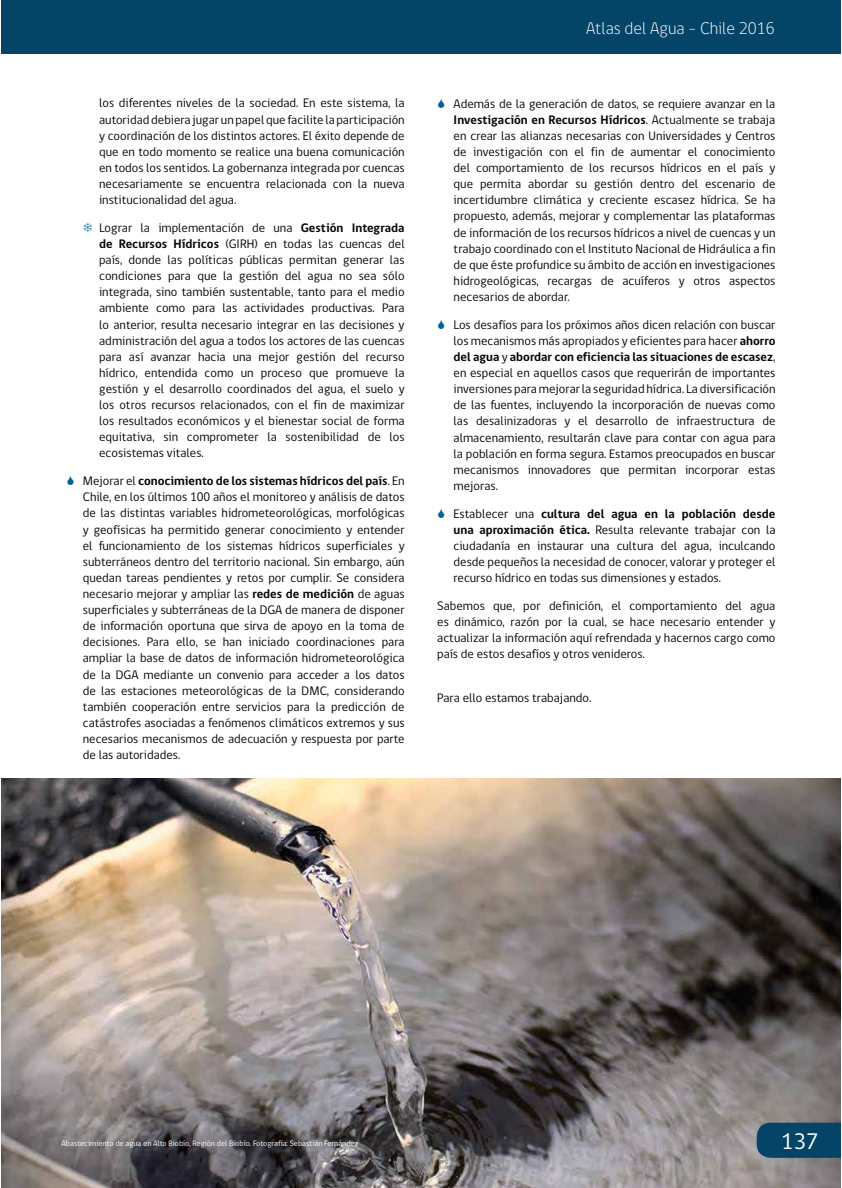
<style>
.page{position:relative;width:842px;height:1188px;background:#fff}
.page>*{position:absolute;margin:0;border:0;box-sizing:border-box;transform-origin:0 0}
.t1{font:23.1px "gob CL";color:#fff}
.t2{font:300 17.25px "gob CL";color:#fff}
.t3{font:12.6px/16px "gob CL";color:#040809;text-align:justify}
.t4{font:8.1px "gob CL";color:#fff}
.s1{font-weight:700}
</style>
<div class="page">
<div style="left:1px;top:0;width:839px;height:54px;background:#034467"></div>
<img style="left:1px;top:778px;width:839px;height:409px">
<div style="left:756px;top:1123px;width:84px;height:35px;background:#034467"></div>
<p class="t3" style="left:99px;top:96px;width:307px">los diferentes niveles de la sociedad. En este sistema, la autoridad debiera jugar un papel que facilite la participación y coordinación de los distintos actores. El éxito depende de que en todo momento se realice una buena comunicación en todos los sentidos. La gobernanza integrada por cuencas necesariamente se encuentra relacionada con la nueva institucionalidad del agua.</p>
<p class="t3" style="left:99px;top:221px;width:307px">Lograr la implementación de una <span class="s1">Gestión Integrada de Recursos Hídricos</span> (GIRH) en todas las cuencas del país, donde las políticas públicas permitan generar las condiciones para que la gestión del agua no sea sólo integrada, sino también sustentable, tanto para el medio ambiente como para las actividades productivas. Para lo anterior, resulta necesario integrar en las decisiones y administración del agua a todos los actores de las cuencas para así avanzar hacia una mejor gestión del recurso hídrico, entendida como un proceso que promueve la gestión y el desarrollo coordinados del agua, el suelo y los otros recursos relacionados, con el fin de maximizar los resultados económicos y el bienestar social de forma equitativa, sin comprometer la sostenibilidad de los ecosistemas vitales.</p>
<p class="t3" style="left:83px;top:474px;width:323px">Mejorar el <span class="s1">conocimiento de los sistemas hídricos del país</span>. En Chile, en los últimos 100 años el monitoreo y análisis de datos de las distintas variables hidrometeorológicas, morfológicas y geofísicas ha permitido generar conocimiento y entender el funcionamiento de los sistemas hídricos superficiales y subterráneos dentro del territorio nacional. Sin embargo, aún quedan tareas pendientes y retos por cumplir. Se considera necesario mejorar y ampliar las <span class="s1">redes de medición</span> de aguas superficiales y subterráneas de la DGA de manera de disponer de información oportuna que sirva de apoyo en la toma de decisiones. Para ello, se han iniciado coordinaciones para ampliar la base de datos de información hidrometeorológica de la DGA mediante un convenio para acceder a los datos de las estaciones meteorológicas de la DMC, considerando también cooperación entre servicios para la predicción de catástrofes asociadas a fenómenos climáticos extremos y sus necesarios mecanismos de adecuación y respuesta por parte de las autoridades.</p>
<h2 class="t2" style="left:586px;top:23px;width:190px">Atlas del Agua - Chile 2016</h2>
<p class="t3" style="left:453px;top:96px;width:323px">Además de la generación de datos, se requiere avanzar en la <span class="s1">Investigación en Recursos Hídricos</span>. Actualmente se trabaja en crear las alianzas necesarias con Universidades y Centros de investigación con el fin de aumentar el conocimiento del comportamiento de los recursos hídricos en el país y que permita abordar su gestión dentro del escenario de incertidumbre climática y creciente escasez hídrica. Se ha propuesto, además, mejorar y complementar las plataformas de información de los recursos hídricos a nivel de cuencas y un trabajo coordinado con el Instituto Nacional de Hidráulica a fin de que éste profundice su ámbito de acción en investigaciones hidrogeológicas, recargas de acuíferos y otros aspectos necesarios de abordar.</p>
<p class="t3" style="left:453px;top:318px;width:323px">Los desafíos para los próximos años dicen relación con buscar los mecanismos más apropiados y eficientes para hacer <span class="s1">ahorro del agua</span> y <span class="s1">abordar con eficiencia las situaciones de escasez</span>, en especial en aquellos casos que requerirán de importantes inversiones para mejorar la seguridad hídrica. La diversificación de las fuentes, incluyendo la incorporación de nuevas como las desalinizadoras y el desarrollo de infraestructura de almacenamiento, resultarán clave para contar con agua para la población en forma segura. Estamos preocupados en buscar mecanismos innovadores que permitan incorporar estas mejoras.</p>
<p class="t3" style="left:453px;top:506px;width:323px">Establecer una <span class="s1">cultura del agua en la población desde una aproximación ética.</span> Resulta relevante trabajar con la ciudadanía en instaurar una cultura del agua, inculcando desde pequeños la necesidad de conocer, valorar y proteger el recurso hídrico en todas sus dimensiones y estados.</p>
<p class="t3" style="left:437px;top:599px;width:339px">Sabemos que, por definición, el comportamiento del agua es dinámico, razón por la cual, se hace necesario entender y actualizar la información aquí refrendada y hacernos cargo como país de estos desafíos y otros venideros.</p>
<p class="t3" style="left:437px;top:691px;width:155px">Para ello estamos trabajando.</p>
<p class="t4" style="left:61px;top:1141px;width:298px">Abastecimiento de agua en Alto Biobío, Región del Biobío. Fotografía: Sebastián Fernández</p>
<h1 class="t1" style="left:781px;top:1133px;width:39px">137</h1>
</div>
